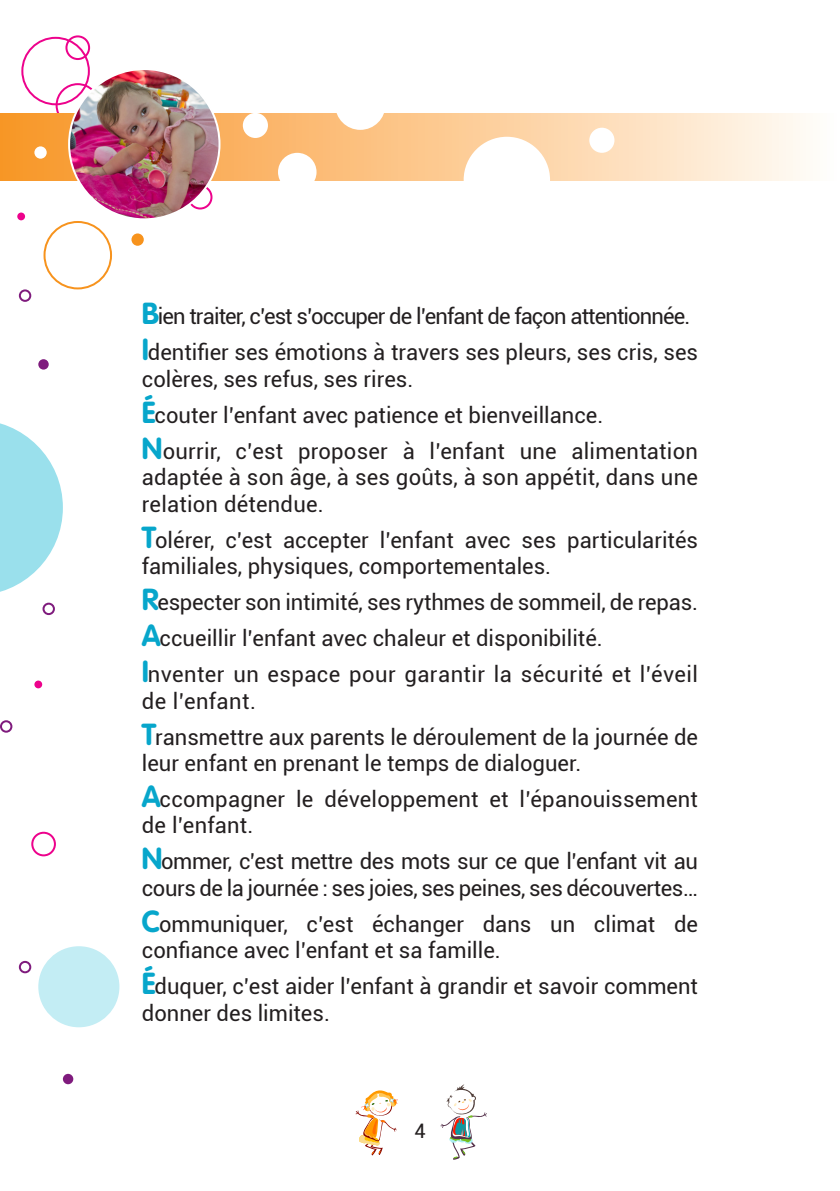
<style>
.page{position:relative;width:840px;height:1191px;background:#fff}
.page>*{position:absolute;margin:0;border:0;box-sizing:border-box;transform-origin:0 0}
.t1{font:22px/26.4px "Roboto";color:#231f20}
.t2{font:22px/26.4px "Roboto";letter-spacing:-.02em;color:#231f20}
.t3{font:22px/26.4px "Roboto";letter-spacing:.02em;color:#231f20}
.t4{font:22px "Roboto";letter-spacing:-.04em;color:#231f20}
.t5{font:20px "Roboto";color:#231f20}
.s1{font-family:"VAG Rounded LT";font-weight:700;font-size:30px;color:#07a6cb}
</style>
<div class="page">
<div style="left:188px;top:185px;width:24px;height:24px;border:2px solid #ed028c;border-radius:50%"></div>
<div style="left:56px;top:83px;width:44px;height:44px;border:2px solid #ed028c;border-radius:50%"></div>
<svg style="left:0;top:113px;width:806px;height:67px"></svg>
<img style="left:69px;top:69px;width:150px;height:150px;border-radius:75px">
<svg style="left:355px;top:1090px;width:43px;height:65px"></svg>
<svg style="left:440px;top:1084px;width:47px;height:75px"></svg>
<div style="left:21px;top:37px;width:69px;height:68px;border:2px solid #ed028c;border-radius:50%"></div>
<div style="left:65px;top:35px;width:25px;height:25px;border:2px solid #ed028c;border-radius:50%"></div>
<div style="left:42px;top:602px;width:13px;height:13px;border:2px solid #7f1b7d;border-radius:50%"></div>
<div style="left:43px;top:221px;width:69px;height:68px;border:2px solid #f7931d;border-radius:50%"></div>
<div style="left:38px;top:359px;width:11px;height:10px;background:#7f1b7d;border-radius:50%"></div>
<div style="left:17px;top:212px;width:8px;height:8px;background:#ed028c;border-radius:50%"></div>
<div style="left:131px;top:233px;width:13px;height:13px;background:#f7931d;border-radius:50%"></div>
<div style="left:0;top:720px;width:12px;height:12px;border:2px solid #7f1b7d;border-radius:50%"></div>
<div style="left:19px;top:289px;width:12px;height:13px;border:2px solid #7f1b7d;border-radius:50%"></div>
<div style="left:19px;top:961px;width:12px;height:12px;border:2px solid #7f1b7d;border-radius:50%"></div>
<div style="left:34px;top:680px;width:8px;height:8px;background:#ed028c;border-radius:50%"></div>
<div style="left:31px;top:831px;width:25px;height:25px;border:2px solid #ed028c;border-radius:50%"></div>
<div style="left:63px;top:1073px;width:10px;height:11px;background:#7f1b7d;border-radius:50%"></div>
<svg style="left:0;top:423px;width:63px;height:169px"></svg>
<div style="left:38px;top:946px;width:81px;height:81px;background:#c3edf4;border-radius:50%"></div>
<div style="left:463px;top:137px;width:86px;height:86px;background:#fff;border-radius:50%"></div>
<div style="left:335px;top:80px;width:50px;height:50px;background:#fff;border-radius:50%"></div>
<div style="left:278px;top:153px;width:38px;height:38px;background:#fff;border-radius:50%"></div>
<div style="left:589px;top:128px;width:25px;height:25px;background:#fff;border-radius:50%"></div>
<div style="left:243px;top:113px;width:25px;height:25px;background:#fff;border-radius:50%"></div>
<svg style="left:34px;top:146px;width:13px;height:13px"></svg>
<p class="t4" style="left:142px;top:301px;width:549px"><span class="s1">B</span>ien traiter, c’est s’occuper de l’enfant de façon attentionnée.</p>
<p class="t1" style="left:142px;top:338px;width:557px"><span class="s1">I</span>dentifier ses émotions à travers ses pleurs, ses cris, ses colères, ses refus, ses rires.</p>
<p class="t1" style="left:142px;top:401px;width:462px"><span class="s1">É</span>couter l’enfant avec patience et bienveillance.</p>
<p class="t1" style="left:142px;top:437px;width:557px;text-align:justify"><span class="s1">N</span>ourrir, c’est proposer à l’enfant une alimentation adaptée à son âge, à ses goûts, à son appétit, dans une relation détendue.</p>
<p class="t1" style="left:142px;top:526px;width:557px"><span class="s1">T</span>olérer, c’est accepter l’enfant avec ses particularités familiales, physiques, comportementales.</p>
<p class="t1" style="left:142px;top:588px;width:557px"><span class="s1">R</span>especter son intimité, ses rythmes de sommeil, de repas.</p>
<p class="t1" style="left:142px;top:624px;width:462px"><span class="s1">A</span>ccueillir l’enfant avec chaleur et disponibilité.</p>
<p class="t3" style="left:142px;top:660px;width:557px"><span class="s1">I</span>nventer un espace pour garantir la sécurité et l’éveil de l’enfant.</p>
<p class="t1" style="left:142px;top:722px;width:557px"><span class="s1">T</span>ransmettre aux parents le déroulement de la journée de leur enfant en prenant le temps de dialoguer.</p>
<p class="t1" style="left:142px;top:785px;width:557px"><span class="s1">A</span>ccompagner le développement et l’épanouissement de l’enfant.</p>
<p class="t2" style="left:142px;top:847px;width:557px"><span class="s1">N</span>ommer, c’est mettre des mots sur ce que l’enfant vit au cours de la journée : ses joies, ses peines, ses découvertes…</p>
<p class="t1" style="left:142px;top:910px;width:557px"><span class="s1">C</span>ommuniquer, c’est échanger dans un climat de confiance avec l’enfant et sa famille.</p>
<p class="t1" style="left:142px;top:972px;width:557px"><span class="s1">É</span>duquer, c’est aider l’enfant à grandir et savoir comment donner des limites.</p>
<p class="t5" style="left:414px;top:1116px;width:13px">4</p>
</div>
